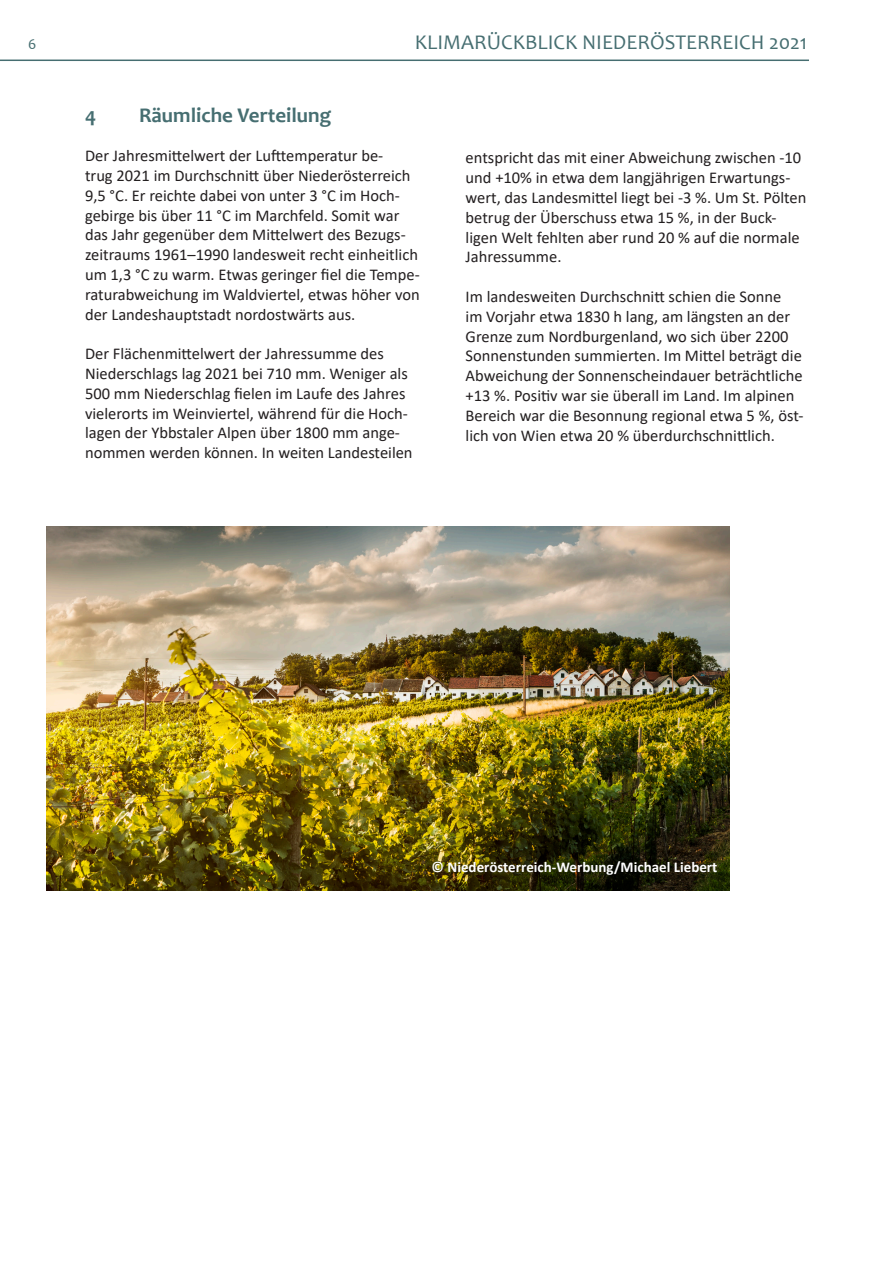
<style>
.page{position:relative;width:893px;height:1263px;background:#fff}
.page>*{position:absolute;margin:0;border:0;box-sizing:border-box;transform-origin:0 0}
.t1{font:21px "Candara";color:#466e71}
.Überschrift_Ebene_1{font:700 21px "Candara";color:#466e71}
.Fließtext{font:16.5px/19.8px "Calibri";color:#231f20}
.t2{font:700 15px "Calibri";color:#fff}
.t3{font:15px "Candara";color:#466e71}
</style>
<div class="page">
<hr style="left:0;top:60px;width:809px;height:1px;background:#466e71">
<img style="left:47px;top:527px;width:682px;height:363px">
<p class="t3" style="left:28px;top:35px;width:10px">6</p>
<p class="t1" style="left:415px;top:29px;width:394px">KLIMARÜCKBLICK NIEDERÖSTERREICH 2021</p>
<p class="Überschrift_Ebene_1" style="left:85px;top:102px;width:13px">4</p>
<p class="Überschrift_Ebene_1" style="left:139px;top:102px;width:194px">Räumliche Verteilung</p>
<p class="Fließtext" style="left:85px;top:145px;width:336px">Der Jahresmittelwert der Lufttemperatur be-<br>trug 2021 im Durchschnitt über Niederösterreich 9,5 °C. Er reichte dabei von unter 3 °C im Hoch&shy;gebirge bis über 11 °C im Marchfeld. Somit war das Jahr gegenüber dem Mittelwert des Bezugs&shy;zeitraums 1961–1990 landesweit recht einheitlich um 1,3 °C zu warm. Etwas geringer fiel die Tempe&shy;raturabweichung im Waldviertel, etwas höher von der Landeshauptstadt nordostwärts aus.</p>
<p class="Fließtext" style="left:85px;top:343px;width:329px">Der Flächenmittelwert der Jahressumme des Niederschlags lag 2021 bei 710 mm. Weniger als 500 mm Niederschlag fielen im Laufe des Jahres vielerorts im Weinviertel, während für die Hoch&shy;lagen der Ybbstaler Alpen über 1800 mm ange&shy;nommen werden können. In weiten Landesteilen</p>
<p class="Fließtext" style="left:466px;top:148px;width:342px">entspricht das mit einer Abweichung zwischen -10 und +10% in etwa dem langjährigen Erwartungs&shy;wert, das Landesmittel liegt bei -3 %. Um St. Pölten betrug der Überschuss etwa 15 %, in der Buck&shy;ligen Welt fehlten aber rund 20 % auf die normale Jahressumme.</p>
<p class="Fließtext" style="left:466px;top:286px;width:339px">Im landesweiten Durchschnitt schien die Sonne<br>im Vorjahr etwa 1830 h lang, am längsten an der Grenze zum Nordburgenland, wo sich über 2200<br>Sonnenstunden summierten. Im Mittel beträgt die Abweichung der Sonnenscheindauer beträchtliche +13 %. Positiv war sie überall im Land. Im alpinen Bereich war die Besonnung regional etwa 5 %, öst&shy;lich von Wien etwa 20 % überdurchschnittlich.</p>
<p class="t2" style="left:432px;top:857px;width:287px">© Niederösterreich-Werbung/Michael Liebert</p>
</div>
